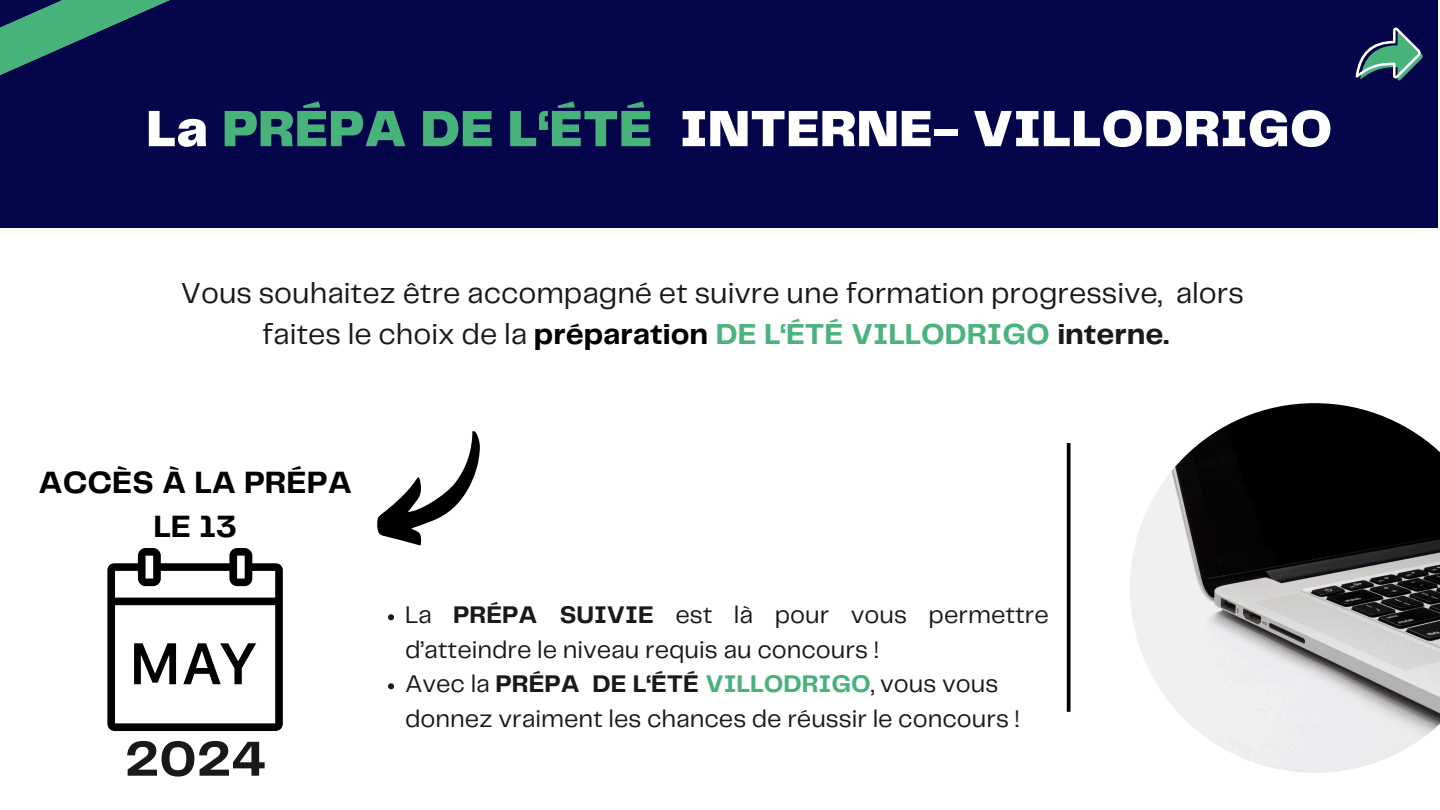
<style>
.page{position:relative;width:1440px;height:810px;background:#fff}
.page>*{position:absolute;margin:0;border:0;box-sizing:border-box;transform-origin:0 0}
.t1{font:900 53px "Telegraf";color:#fff}
.t2{font:900 53px "Telegraf";color:#48b27b}
.t3{font:700 51px "Telegraf";color:#191919}
.t4{font:700 32px/44.2px "Telegraf";color:#000;text-align:center}
.t5{font:30px/41.2px "Telegraf";color:#191919;text-align:center}
.t6{font:25px/34.5px "Telegraf";color:#191919}
.s1{color:#fff}
.s2{font-weight:700;color:#000}
.s3{font-weight:700;color:#4bb37d}
.s4{font-weight:700}
.s5{font-weight:700;color:#48b27b}
</style>
<div class="page">
<div style="left:0;top:0;width:1438px;height:228px;background:#05054b"></div>
<svg style="left:1356px;top:27px;width:67px;height:54px"></svg>
<svg style="left:0;top:0;width:170px;height:75px"></svg>
<svg style="left:1067px;top:443px;width:4px;height:269px"></svg>
<svg style="left:377px;top:431px;width:103px;height:115px"></svg>
<img style="left:1130px;top:403px;width:310px;height:370px">
<svg style="left:388px;top:614px;width:6px;height:6px"></svg>
<svg style="left:388px;top:683px;width:6px;height:6px"></svg>
<svg style="left:107px;top:548px;width:176px;height:183px"></svg>
<p class="t2" style="left:146px;top:106px;width:508px"><span class="s1">La</span> PRÉPA DE L‘ÉTÉ</p>
<h1 class="t1" style="left:680px;top:106px;width:654px">INTERNE- VILLODRIGO</h1>
<p class="t5" style="left:181px;top:274px;width:1065px">Vous souhaitez être accompagné et suivre une formation progressive, alors faites le choix de la <span class="s2">préparation</span> <span class="s3">DE L‘ÉTÉ VILLODRIGO</span> <span class="s4">interne.</span></p>
<p class="t4" style="left:39px;top:462px;width:315px">ACCÈS À LA PRÉPA<br>LE 13</p>
<p class="t3" style="left:124px;top:737px;width:143px">2024</p>
<p class="t6" style="left:405px;top:599px;width:645px">La <span class="s4">PRÉPA SUIVIE</span> est là pour vous permettre d’atteindre le niveau requis au concours !</p>
<p class="t6" style="left:405px;top:668px;width:616px">Avec la <span class="s4">PRÉPA DE L‘ÉTÉ</span> <span class="s5">VILLODRIGO</span>, vous vous donnez vraiment les chances de réussir le concours !</p>
</div>
